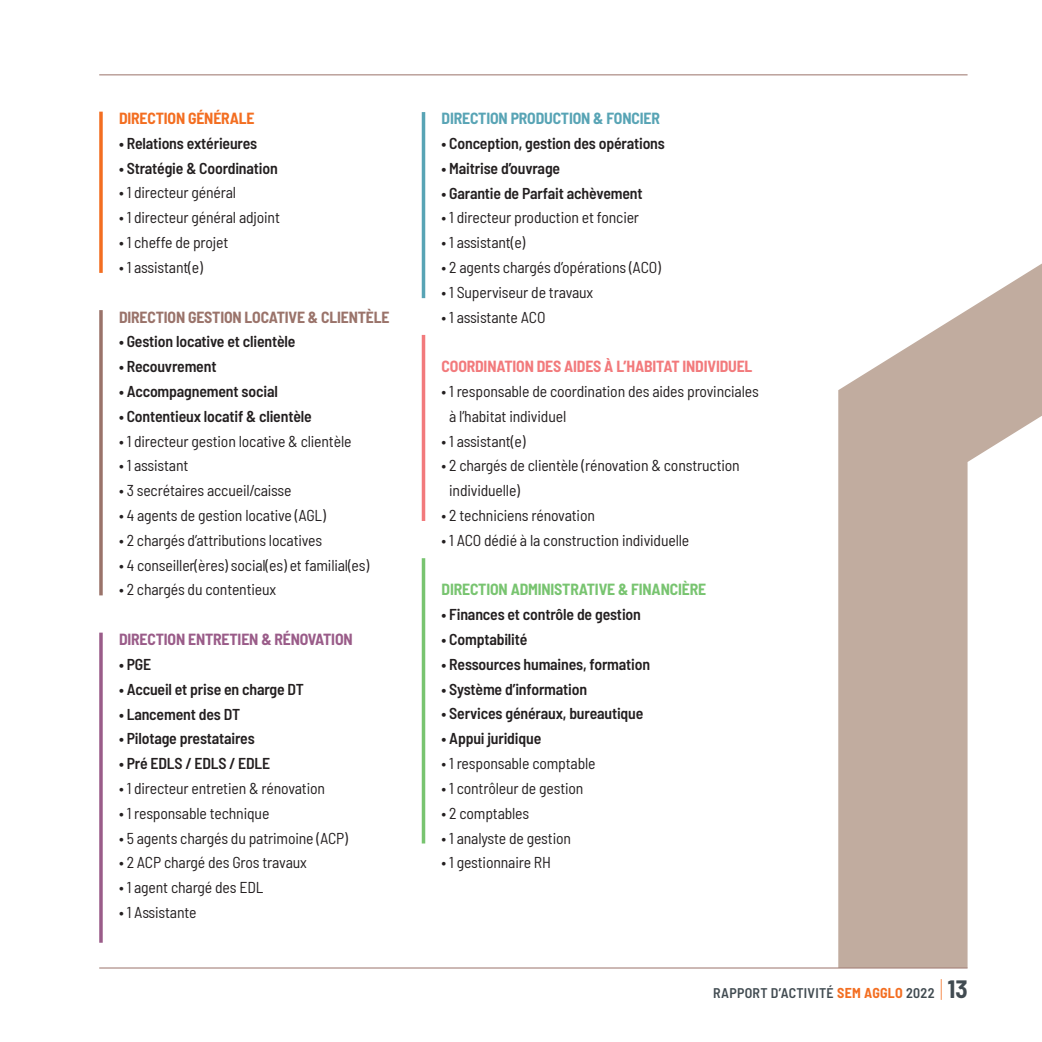
<style>
.page{position:relative;width:1042px;height:1042px;background:#fff}
.page>*{position:absolute;margin:0;border:0;box-sizing:border-box;transform-origin:0 0}
.t1{font:semi-condensed 15.75px/24.8px "Barlow";letter-spacing:-.01em;color:#231f20}
.t2{font:600 semi-condensed 15.75px "Barlow";letter-spacing:-.01em;color:#231f20}
.t3{font:700 semi-condensed 15.75px "Barlow";letter-spacing:-.01em;color:#f27a7c}
.t4{font:700 semi-condensed 15.75px "Barlow";letter-spacing:-.01em;color:#9a736a}
.t5{font:700 semi-condensed 15.75px "Barlow";letter-spacing:-.01em;color:#78c470}
.t6{font:700 semi-condensed 15.75px "Barlow";letter-spacing:-.01em;color:#9a5c89}
.t7{font:700 semi-condensed 15.75px "Barlow";letter-spacing:-.01em;color:#58a4b5}
.t8{font:700 semi-condensed 15.75px "Barlow";letter-spacing:-.01em;color:#f36e21}
.t9{font:600 semi-condensed 14px "Barlow";letter-spacing:.02em;color:#414b51}
.s1{font-weight:700;color:#f36e21}
.s2{font-weight:100;font-size:24.5px;color:#f36e21}
.s3{font-weight:700;font-size:24.5px}
</style>
<div class="page">
<svg style="left:838px;top:263px;width:204px;height:705px;fill:#c1ac9f"></svg>
<hr style="left:99px;top:967px;width:868px;height:1px;background:#9a736a">
<hr style="left:99px;top:74px;width:868px;height:1px;background:#9a736a">
<svg style="left:99px;top:112px;width:4px;height:161px"></svg>
<svg style="left:99px;top:310px;width:4px;height:285px"></svg>
<svg style="left:99px;top:632px;width:4px;height:311px"></svg>
<hr style="left:422px;top:558px;width:3px;height:285px;background:#78c470">
<hr style="left:422px;top:335px;width:3px;height:186px;background:#f27a7c">
<hr style="left:422px;top:112px;width:3px;height:186px;background:#58a4b5">
<p class="t8" style="left:119px;top:109px;width:137px">DIRECTION GÉNÉRALE</p>
<p class="t2" style="left:119px;top:133px;width:140px">• Relations extérieures</p>
<p class="t2" style="left:119px;top:158px;width:160px">• Stratégie &amp; Coordination</p>
<p class="t1" style="left:119px;top:180px;width:119px">• 1 directeur général</p>
<p class="t1" style="left:119px;top:205px;width:162px">• 1 directeur général adjoint</p>
<p class="t1" style="left:119px;top:230px;width:111px">• 1 cheffe de projet</p>
<p class="t1" style="left:119px;top:254px;width:85px">• 1 assistant(e)</p>
<p class="t4" style="left:119px;top:307px;width:272px">DIRECTION GESTION LOCATIVE &amp; CLIENTÈLE</p>
<p class="t2" style="left:119px;top:332px;width:178px">• Gestion locative et clientèle</p>
<p class="t2" style="left:119px;top:357px;width:99px">• Recouvrement</p>
<p class="t2" style="left:119px;top:381px;width:160px">• Accompagnement social</p>
<p class="t2" style="left:119px;top:406px;width:194px">• Contentieux locatif &amp; clientèle</p>
<p class="t1" style="left:119px;top:428px;width:234px">• 1 directeur gestion locative &amp; clientèle</p>
<p class="t1" style="left:119px;top:453px;width:71px">• 1 assistant</p>
<p class="t1" style="left:119px;top:478px;width:174px">• 3 secrétaires accueil/caisse</p>
<p class="t1" style="left:119px;top:502px;width:208px">• 4 agents de gestion locative (AGL)</p>
<p class="t1" style="left:119px;top:527px;width:205px">• 2 chargés d’attributions locatives</p>
<p class="t1" style="left:119px;top:552px;width:252px">• 4 conseiller(ères) social(es) et familial(es)</p>
<p class="t1" style="left:119px;top:577px;width:159px">• 2 chargés du contentieux</p>
<p class="t6" style="left:119px;top:629px;width:235px">DIRECTION ENTRETIEN &amp; RÉNOVATION</p>
<p class="t2" style="left:119px;top:654px;width:34px">• PGE</p>
<p class="t2" style="left:119px;top:679px;width:186px">• Accueil et prise en charge DT</p>
<p class="t2" style="left:119px;top:704px;width:123px">• Lancement des DT</p>
<p class="t2" style="left:119px;top:729px;width:137px">• Pilotage prestataires</p>
<p class="t2" style="left:119px;top:754px;width:153px">• Pré EDLS / EDLS / EDLE</p>
<p class="t1" style="left:119px;top:775px;width:207px">• 1 directeur entretien &amp; rénovation</p>
<p class="t1" style="left:119px;top:800px;width:152px">• 1 responsable technique</p>
<p class="t1" style="left:119px;top:825px;width:230px">• 5 agents chargés du patrimoine (ACP)</p>
<p class="t1" style="left:119px;top:850px;width:189px">• 2 ACP chargé des Gros travaux</p>
<p class="t1" style="left:119px;top:875px;width:146px">• 1 agent chargé des EDL</p>
<p class="t1" style="left:119px;top:899px;width:79px">• 1 Assistante</p>
<p class="t7" style="left:441px;top:109px;width:220px">DIRECTION PRODUCTION &amp; FONCIER</p>
<p class="t2" style="left:441px;top:133px;width:225px">• Conception, gestion des opérations</p>
<p class="t2" style="left:441px;top:158px;width:120px">• Maitrise d’ouvrage</p>
<p class="t2" style="left:441px;top:183px;width:202px">• Garantie de Parfait achèvement</p>
<p class="t1" style="left:441px;top:205px;width:199px">• 1 directeur production et foncier</p>
<p class="t1" style="left:441px;top:230px;width:85px">• 1 assistant(e)</p>
<p class="t1" style="left:441px;top:254px;width:221px">• 2 agents chargés d’opérations (ACO)</p>
<p class="t1" style="left:441px;top:279px;width:153px">• 1 Superviseur de travaux</p>
<p class="t1" style="left:441px;top:304px;width:105px">• 1 assistante ACO</p>
<p class="t3" style="left:441px;top:357px;width:312px">COORDINATION DES AIDES À L’HABITAT INDIVIDUEL</p>
<p class="t1" style="left:449px;top:378px;width:311px;text-indent:-8px">• 1 responsable de coordination des aides provinciales à l’habitat individuel</p>
<p class="t1" style="left:441px;top:428px;width:85px">• 1 assistant(e)</p>
<p class="t1" style="left:449px;top:453px;width:292px;text-indent:-8px">• 2 chargés de clientèle (rénovation &amp; construction individuelle)</p>
<p class="t1" style="left:441px;top:502px;width:155px">• 2 techniciens rénovation</p>
<p class="t1" style="left:441px;top:527px;width:249px">• 1 ACO dédié à la construction individuelle</p>
<p class="t5" style="left:441px;top:580px;width:266px">DIRECTION ADMINISTRATIVE &amp; FINANCIÈRE</p>
<p class="t2" style="left:441px;top:605px;width:201px">• Finances et contrôle de gestion</p>
<p class="t2" style="left:441px;top:629px;width:87px">• Comptabilité</p>
<p class="t2" style="left:441px;top:654px;width:210px">• Ressources humaines, formation</p>
<p class="t2" style="left:441px;top:679px;width:147px">• Système d’information</p>
<p class="t2" style="left:441px;top:704px;width:203px">• Services généraux, bureautique</p>
<p class="t2" style="left:441px;top:729px;width:101px">• Appui juridique</p>
<p class="t1" style="left:441px;top:750px;width:156px">• 1 responsable comptable</p>
<p class="t1" style="left:441px;top:775px;width:143px">• 1 contrôleur de gestion</p>
<p class="t1" style="left:441px;top:800px;width:89px">• 2 comptables</p>
<p class="t1" style="left:441px;top:825px;width:131px">• 1 analyste de gestion</p>
<p class="t1" style="left:441px;top:850px;width:111px">• 1 gestionnaire RH</p>
<p class="t9" style="left:713px;top:984px;width:256px">RAPPORT D’ACTIVITÉ <span class="s1">SEM AGGLO</span> 2022 <span class="s2">|</span> <span class="s3">13</span></p>
</div>
